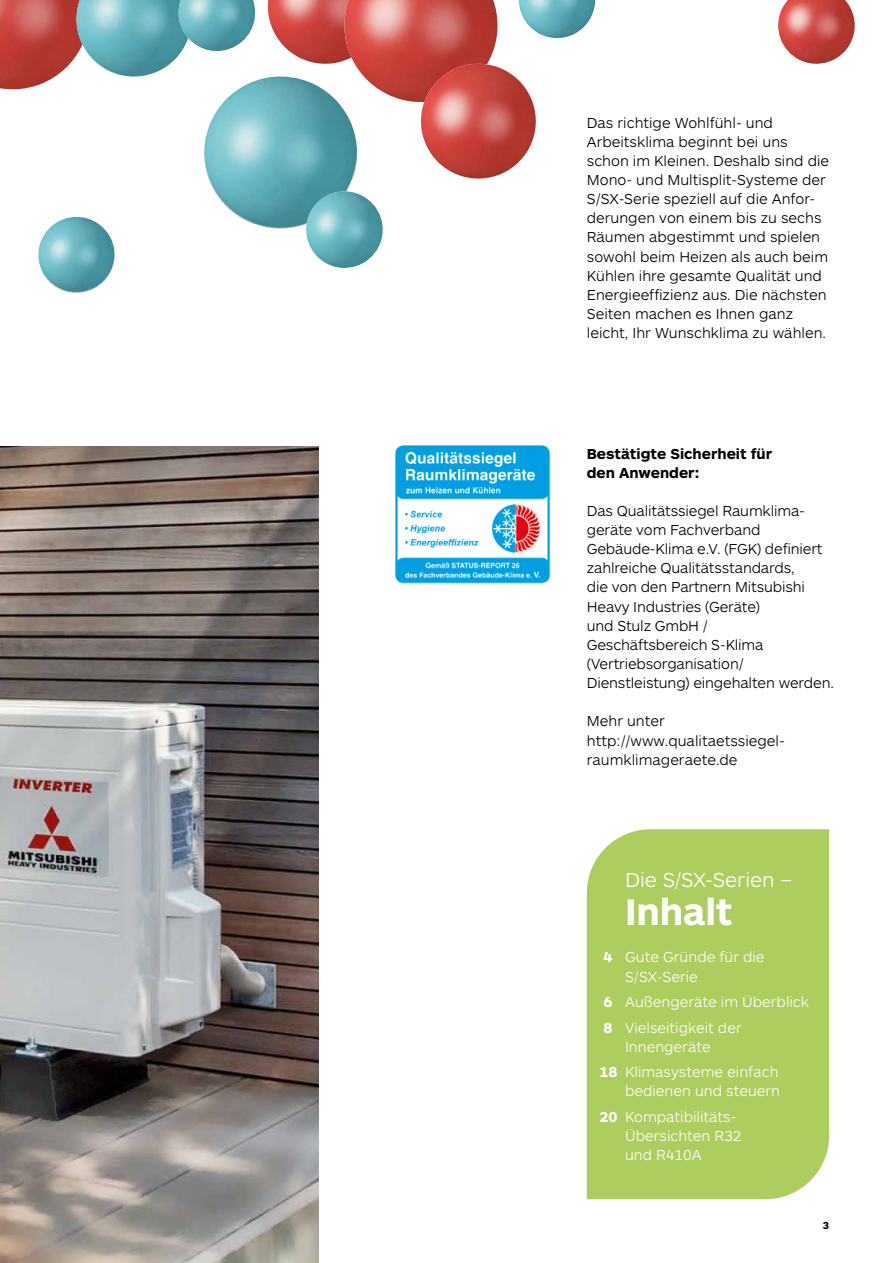
<style>
.page{position:relative;width:893px;height:1263px;background:#fff}
.page>*{position:absolute;margin:0;border:0;box-sizing:border-box;transform-origin:0 0}
.t1{font:700 38.25px "ARS Maquette";letter-spacing:-.005em;color:#fff}
.t2{font:300 21px "ARS Maquette";letter-spacing:-.005em;color:#fff}
.t3{font:300 15px/19.2px "ARS Maquette";color:#000}
.t4{font:300 15px/25.5px "ARS Maquette";color:#fff}
.t5{font:700 15px/19.2px "ARS Maquette";color:#000}
.t6{font:700 10.5px "ARS Maquette";color:#000}
.s1{font-weight:700}
</style>
<div class="page">
<div style="left:587px;top:829px;width:242px;height:370px;background:#adcd5f"></div>
<img style="left:0;top:446px;width:319px;height:817px">
<img style="left:395px;top:445px;width:156px;height:139px">
<img style="left:778px;top:0;width:77px;height:64px">
<svg style="left:0;top:0;width:595px;height:293px"></svg>
<img style="left:174px;top:0;width:82px;height:55px">
<p class="t3" style="left:587px;top:112px;width:244px">Das richtige Wohlfühl- und<br>Arbeitsklima beginnt bei uns schon im Kleinen. Deshalb sind die<br>Mono- und Multisplit-Systeme der<br>S/SX-Serie speziell auf die Anfor&shy;derungen von einem bis zu sechs<br>Räumen abgestimmt und spielen sowohl beim Heizen als auch beim<br>Kühlen ihre gesamte Qualität und<br>Energieeffizienz aus. Die nächsten<br>Seiten machen es Ihnen ganz leicht, Ihr Wunschklima zu wählen.</p>
<p class="t5" style="left:587px;top:443px;width:187px">Bestätigte Sicherheit für den Anwender:</p>
<p class="t3" style="left:587px;top:500px;width:249px">Das Qualitätssiegel Raumklima&shy;geräte vom Fachverband<br>Gebäude-Klima e.V. (FGK) definiert zahlreiche Qualitätsstandards,<br>die von den Partnern Mitsubishi<br>Heavy Industries (Geräte)<br>und Stulz GmbH /<br>Geschäftsbereich S-Klima (Vertriebsorganisation/<br>Dienstleistung) eingehalten werden.</p>
<p class="t3" style="left:587px;top:711px;width:200px">Mehr unter http://www.qualitaetssiegel&shy;raumklimageraete.de</p>
<h2 class="t2" style="left:625px;top:866px;width:169px">Die S/SX-Serien –</h2>
<h1 class="t1" style="left:625px;top:887px;width:109px">Inhalt</h1>
<p class="t4" style="left:625px;top:947px;width:141px;line-height:19.2px;text-indent:-22px"><span class="s1">4</span> Gute Gründe für die<br>S/SX-Serie</p>
<p class="t4" style="left:603px;top:988px;width:207px"><span class="s1">6</span> Außengeräte im Überblick<br><span class="s1">8</span> Vielseitigkeit der</p>
<p class="t4" style="left:600px;top:1033px;width:180px;text-indent:26px">Innengeräte<br><span class="s1">18</span> Klimasysteme einfach</p>
<p class="t4" style="left:600px;top:1078px;width:182px;text-indent:26px">bedienen und steuern<br><span class="s1">20</span> Kompatibilitäts-</p>
<p class="t4" style="left:625px;top:1125px;width:118px;line-height:19.2px">Übersichten R32 und R410A</p>
<p class="t6" style="left:823px;top:1218px;width:8px">3</p>
</div>
